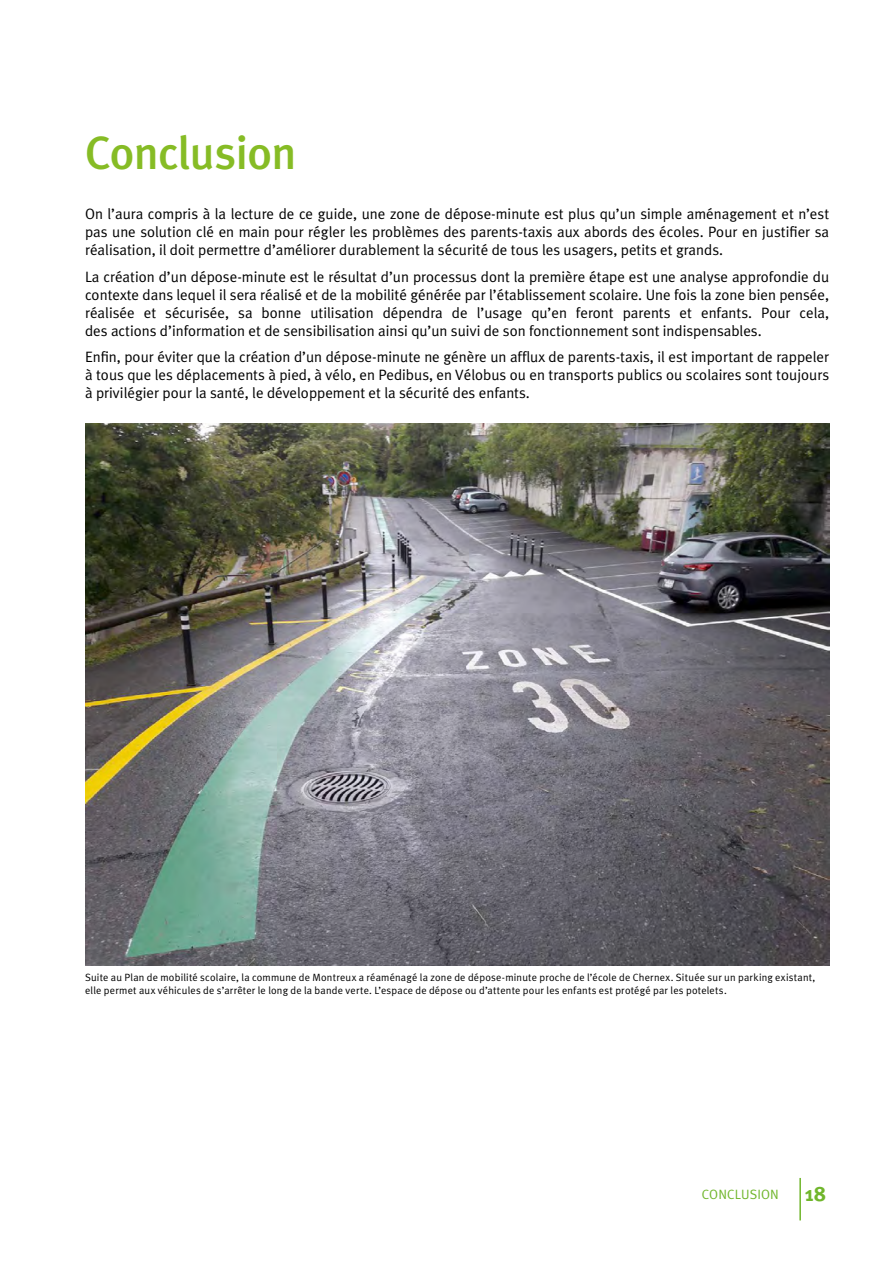
<style>
.page{position:relative;width:893px;height:1263px;background:#fff}
.page>*{position:absolute;margin:0;border:0;box-sizing:border-box;transform-origin:0 0}
.t1{font:500 46.5px "Meta Plus";letter-spacing:-.015em;color:#86bc25}
.t2{font:700 21px "Meta Plus";color:#70b62c}
.t3{font:15px/18px "Meta Plus Normal";color:#000;text-align:justify}
.t4{font:13.5px "Meta Plus Normal";letter-spacing:.01em;color:#70b62c}
.t5{font:10.5px/12.6px "Meta Plus Normal";letter-spacing:.02em;color:#000}
</style>
<div class="page">
<hr style="left:799px;top:1178px;width:2px;height:42px;background:#70b62c">
<img style="left:85px;top:423px;width:744px;height:542px">
<h1 class="t1" style="left:85px;top:126px;width:213px">Conclusion</h1>
<p class="t3" style="left:85px;top:205px;width:746px">On l’aura compris à la lecture de ce guide, une zone de dépose-minute est plus qu’un simple aménagement et n’est pas une solution clé en main pour régler les problèmes des parents-taxis aux abords des écoles. Pour en justifier sa réalisation, il doit permettre d’améliorer durablement la sécurité de tous les usagers, petits et grands.</p>
<p class="t3" style="left:85px;top:267px;width:746px">La création d’un dépose-minute est le résultat d’un processus dont la première étape est une analyse approfondie du contexte dans lequel il sera réalisé et de la mobilité générée par l’établissement scolaire. Une fois la zone bien pensée, réalisée et sécurisée, sa bonne utilisation dépendra de l’usage qu’en feront parents et enfants. Pour cela, des actions d’information et de sensibilisation ainsi qu’un suivi de son fonctionnement sont indispensables.</p>
<p class="t3" style="left:85px;top:348px;width:746px">Enfin, pour éviter que la création d’un dépose-minute ne génère un afflux de parents-taxis, il est important de rappeler à tous que les déplacements à pied, à vélo, en Pedibus, en Vélobus ou en transports publics ou scolaires sont toujours à privilégier pour la santé, le développement et la sécurité des enfants.</p>
<p class="t5" style="left:85px;top:971px;width:732px">Suite au Plan de mobilité scolaire, la commune de Montreux a réaménagé la zone de dépose-minute proche de l’école de Chernex. Située sur un parking existant, elle permet aux véhicules de s’arrêter le long de la bande verte. L’espace de dépose ou d’attente pour les enfants est protégé par les potelets.</p>
<p class="t4" style="left:702px;top:1187px;width:78px">CONCLUSION</p>
<h2 class="t2" style="left:805px;top:1182px;width:23px">18</h2>
</div>
